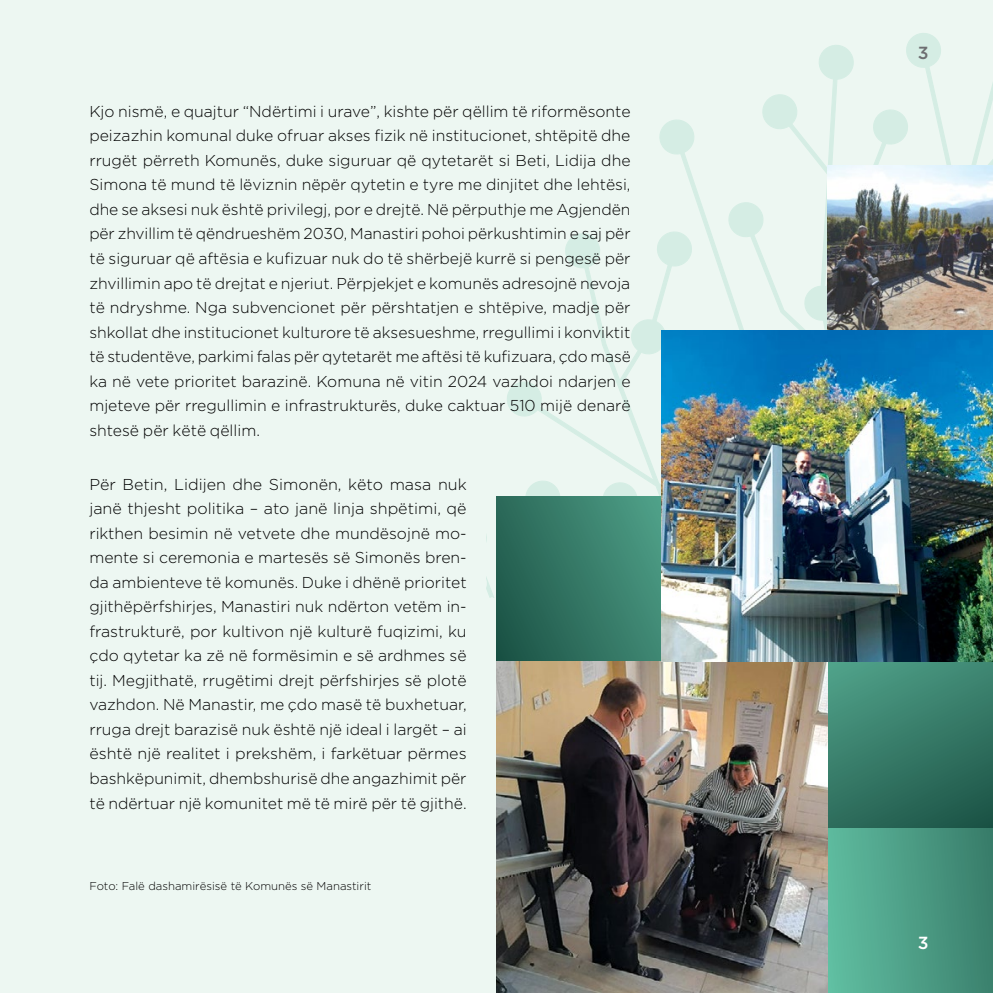
<style>
.page{position:relative;width:993px;height:993px;background:#fff}
.page>*{position:absolute;margin:0;border:0;box-sizing:border-box;transform-origin:0 0}
.t1{font:500 17.5px "Gotham Pro";color:#6d6e71}
.t2{font:500 17.5px "Gotham Pro";color:#fff}
.t3{font:300 15.75px/24.5px "Gotham Pro";color:#000;text-align:justify}
.t4{font:300 11.38px "Gotham Pro";color:#000}
</style>
<div class="page">
<div style="left:0;top:0;width:992px;height:992px;background:#edf7f2"></div>
<svg style="left:486px;top:69px;width:506px;height:528px"></svg>
<svg style="left:906px;top:33px;width:35px;height:36px"></svg>
<svg style="left:871px;top:108px;width:38px;height:38px"></svg>
<svg style="left:817px;top:45px;width:37px;height:36px"></svg>
<svg style="left:760px;top:93px;width:38px;height:37px"></svg>
<svg style="left:727px;top:201px;width:37px;height:37px"></svg>
<svg style="left:992px;top:316px;width:1px;height:80px"></svg>
<svg style="left:505px;top:380px;width:38px;height:37px"></svg>
<svg style="left:601px;top:481px;width:37px;height:15px"></svg>
<svg style="left:524px;top:479px;width:37px;height:17px"></svg>
<svg style="left:486px;top:519px;width:2px;height:37px"></svg>
<svg style="left:486px;top:584px;width:1px;height:13px"></svg>
<svg style="left:563px;top:232px;width:38px;height:37px"></svg>
<svg style="left:655px;top:230px;width:38px;height:38px"></svg>
<svg style="left:629px;top:318px;width:38px;height:37px"></svg>
<svg style="left:658px;top:118px;width:37px;height:38px"></svg>
<svg style="left:802px;top:284px;width:25px;height:38px"></svg>
<div style="left:827px;top:827px;width:165px;height:165px;background:linear-gradient(to right,#60bea1,#3a7f6c)"></div>
<div style="left:827px;top:661px;width:165px;height:166px;background:linear-gradient(to bottom,#499680,#245f50)"></div>
<div style="left:496px;top:496px;width:166px;height:166px;background:linear-gradient(to right,#225c4d,#48957e)"></div>
<img style="left:496px;top:661px;width:331px;height:331px">
<img style="left:827px;top:165px;width:165px;height:165px">
<img style="left:661px;top:330px;width:331px;height:331px">
<p class="t3" style="left:89px;top:99px;width:542px">Kjo nismë, e quajtur “Ndërtimi i urave”, kishte për qëllim të riformësonte peizazhin komunal duke ofruar akses fizik në institucionet, shtëpitë dhe rrugët përreth Komunës, duke siguruar që qytetarët si Beti, Lidija dhe Simona të mund të lëviznin nëpër qytetin e tyre me dinjitet dhe lehtësi, dhe se aksesi nuk është privilegj, por e drejtë. Në përputhje me Agjendën për zhvillim të qëndrueshëm 2030, Manastiri pohoi përkushtimin e saj për të siguruar që aftësia e kufizuar nuk do të shërbejë kurrë si pengesë për zhvillimin apo të drejtat e njeriut. Përpjekjet e komunës adresojnë nevoja të ndryshme. Nga subvencionet për përshtatjen e shtëpive, madje për shkollat dhe institucionet kulturore të aksesueshme, rregullimi i konviktit të studentëve, parkimi falas për qytetarët me aftësi të kufizuara, çdo masë ka në vete prioritet barazinë. Komuna në vitin 2024 vazhdoi ndarjen e mjeteve për rregullimin e infrastrukturës, duke caktuar 510 mijë denarë shtesë për këtë qëllim.</p>
<p class="t3" style="left:89px;top:472px;width:379px">Për Betin, Lidijen dhe Simonën, këto masa nuk janë thjesht politika – ato janë linja shpëtimi, që rikthen besimin në vetvete dhe mundësojnë mo&shy;mente si ceremonia e martesës së Simonës bren&shy;da ambienteve të komunës. Duke i dhënë prioritet gjithëpërfshirjes, Manastiri nuk ndërton vetëm in&shy;frastrukturë, por kultivon një kulturë fuqizimi, ku çdo qytetar ka zë në formësimin e së ardhmes së tij. Megjithatë, rrugëtimi drejt përfshirjes së plotë vazhdon. Në Manastir, me çdo masë të buxhetuar, rruga drejt barazisë nuk është një ideal i largët – ai është një realitet i prekshëm, i farkëtuar përmes bashkëpunimit, dhembshurisë dhe angazhimit për të ndërtuar një komunitet më të mirë për të gjithë.</p>
<p class="t4" style="left:89px;top:879px;width:283px">Foto: Falë dashamirësisë të Komunës së Manastirit</p>
<p class="t1" style="left:917px;top:42px;width:12px">3</p>
<p class="t2" style="left:917px;top:932px;width:12px">3</p>
</div>
